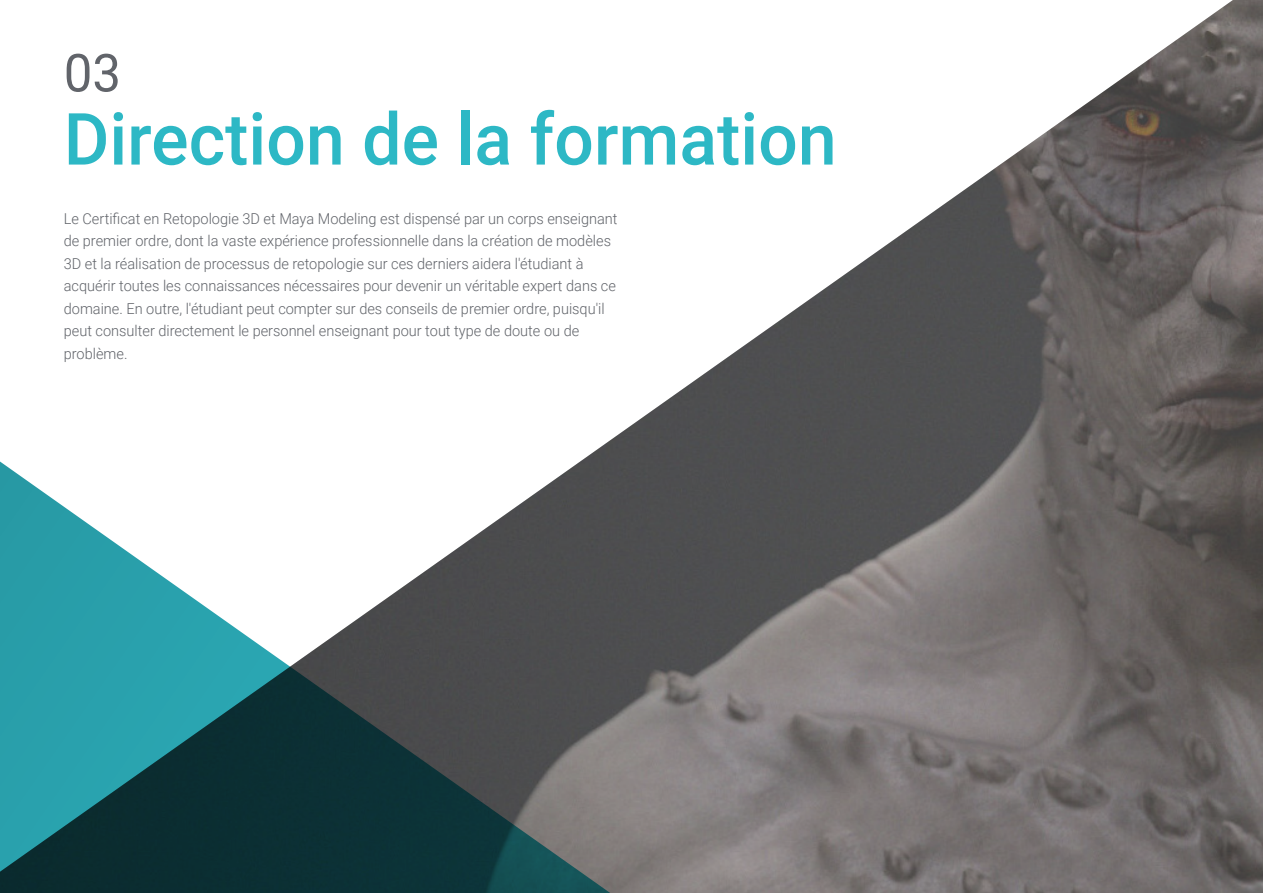
<style>
.page{position:relative;width:1263px;height:893px;background:#fff}
.page>*{position:absolute;margin:0;border:0;box-sizing:border-box;transform-origin:0 0}
.t1{font:500 72px "Roboto";color:#2db8c5}
.t2{font:52.5px "Roboto";color:#61646a}
.t3{font:300 15px/22.5px "Roboto";color:#61646a}
</style>
<div class="page">
<img style="left:602px;top:0;width:661px;height:893px">
<svg style="left:0;top:446px;width:640px;height:447px"></svg>
<h2 class="t2" style="left:64px;top:36px;width:59px">03</h2>
<h1 class="t1" style="left:64px;top:89px;width:774px">Direction de la formation</h1>
<p class="t3" style="left:64px;top:207px;width:555px">Le Certificat en Retopologie 3D et Maya Modeling est dispensé par un corps enseignant de premier ordre, dont la vaste expérience professionnelle dans la création de modèles 3D et la réalisation de processus de retopologie sur ces derniers aidera l'étudiant à acquérir toutes les connaissances nécessaires pour devenir un véritable expert dans ce domaine. En outre, l'étudiant peut compter sur des conseils de premier ordre, puisqu'il peut consulter directement le personnel enseignant pour tout type de doute ou de problème.</p>
</div>
